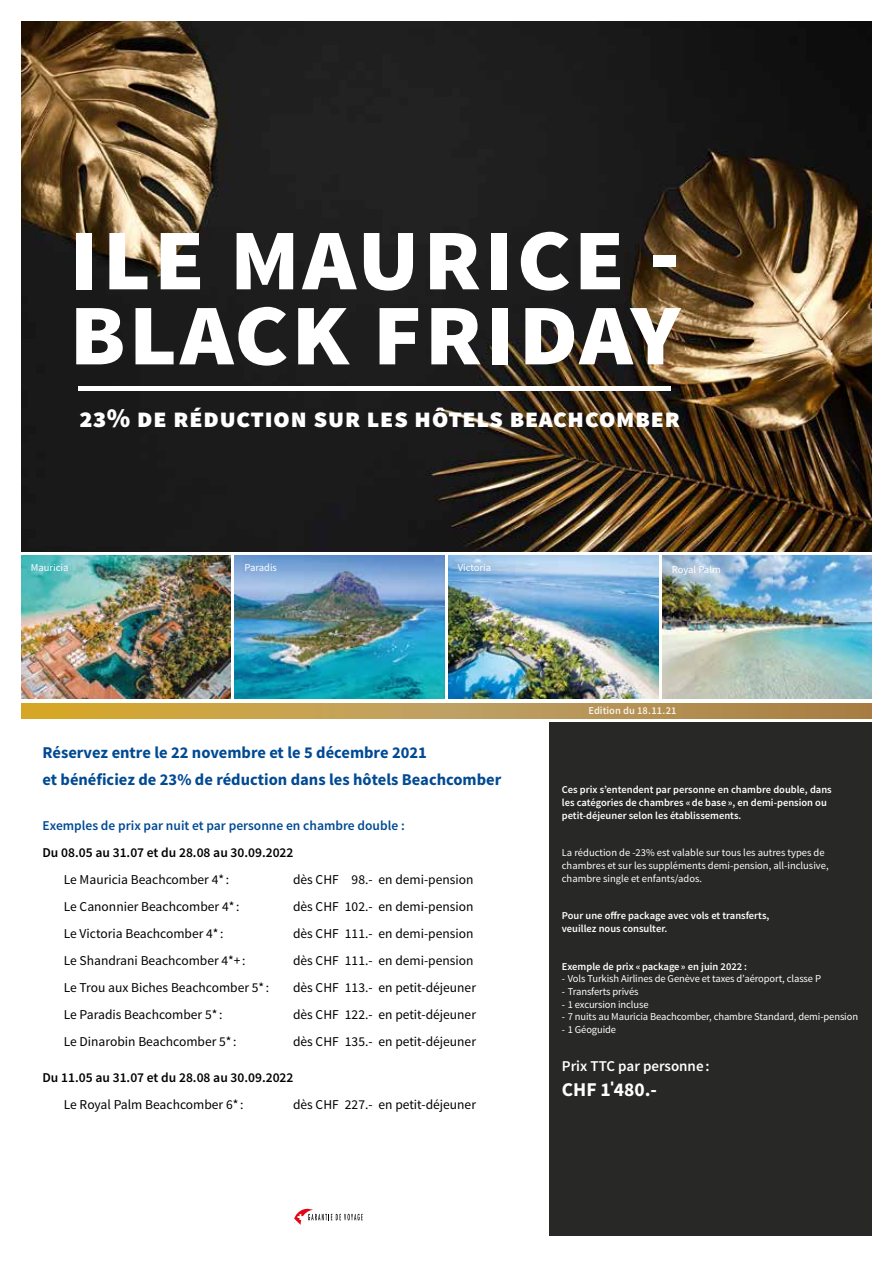
<style>
.page{position:relative;width:893px;height:1263px;background:#fff}
.page>*{position:absolute;margin:0;border:0;box-sizing:border-box;transform-origin:0 0}
.t1{font:700 106.65px/75px "Source Sans Pro";letter-spacing:.01em;color:#fff}
.t2{font:900 27px "Source Sans Pro";letter-spacing:.01em;color:#fff}
.t3{font:700 19.5px "Source Sans Pro";color:#fff}
.t4{font:700 16.5px/27px "Source Sans Pro";color:#004a93}
.t5{font:600 15px "Source Sans Pro";color:#fff}
.t6{font:13.5px "Source Sans Pro";color:#000}
.t7{font:600 13.5px "Source Sans Pro";color:#000}
.t8{font:600 13.5px "Source Sans Pro";color:#004a93}
.t9{font:10.5px/12.6px "Source Sans Pro";letter-spacing:-.01em;color:#fff}
.t10{font:600 10.5px/12.6px "Source Sans Pro";color:#fff}
.t11{font:600 10.5px "Source Sans Pro";color:#f5f3e8}
</style>
<div class="page">
<img style="left:21px;top:21px;width:851px;height:531px">
<svg style="left:21px;top:703px;width:851px;height:15px;background:#bf994c"></svg>
<div style="left:78px;top:386px;width:592px;height:5px;background:#fff"></div>
<img style="left:21px;top:556px;width:210px;height:143px">
<img style="left:235px;top:556px;width:209px;height:143px">
<img style="left:449px;top:556px;width:209px;height:143px">
<img style="left:662px;top:556px;width:210px;height:143px">
<div style="left:549px;top:722px;width:323px;height:514px;background:#282827"></div>
<svg style="left:294px;top:1209px;width:69px;height:16px"></svg>
<h1 class="t1" style="left:68px;top:220px;width:614px">ile maurice - black friday</h1>
<h2 class="t2" style="left:79px;top:400px;width:602px">23% de réduction sur les hôtels beachcomber</h2>
<p class="t9" style="left:31px;top:562px;width:39px">Mauricia</p>
<p class="t9" style="left:244px;top:562px;width:34px">Paradis</p>
<p class="t9" style="left:458px;top:562px;width:35px">Victoria</p>
<p class="t9" style="left:672px;top:563px;width:50px">Royal Palm</p>
<p class="t4" style="left:43px;top:740px;width:460px">Réservez entre le 22 novembre et le 5 décembre 2021<br>et bénéficiez de 23% de réduction dans les hôtels Beachcomber</p>
<p class="t8" style="left:43px;top:817px;width:364px">Exemples de prix par nuit et par personne en chambre double :</p>
<p class="t7" style="left:43px;top:844px;width:252px">Du 08.05 au 31.07 et du 28.08 au 30.09.2022</p>
<p class="t6" style="left:64px;top:871px;width:167px">Le Mauricia Beachcomber 4* :</p>
<p class="t6" style="left:293px;top:871px;width:182px">dès CHF 98.- en demi-pension</p>
<p class="t6" style="left:64px;top:898px;width:177px">Le Canonnier Beachcomber 4* :</p>
<p class="t6" style="left:293px;top:898px;width:182px">dès CHF 102.- en demi-pension</p>
<p class="t6" style="left:64px;top:925px;width:161px">Le Victoria Beachcomber 4* :</p>
<p class="t6" style="left:293px;top:925px;width:182px">dès CHF 111.- en demi-pension</p>
<p class="t6" style="left:64px;top:952px;width:183px">Le Shandrani Beachcomber 4*+ :</p>
<p class="t6" style="left:293px;top:952px;width:182px">dès CHF 111.- en demi-pension</p>
<p class="t6" style="left:64px;top:979px;width:207px">Le Trou aux Biches Beachcomber 5* :</p>
<p class="t6" style="left:293px;top:979px;width:184px">dès CHF 113.- en petit-déjeuner</p>
<p class="t6" style="left:64px;top:1006px;width:160px">Le Paradis Beachcomber 5* :</p>
<p class="t6" style="left:293px;top:1006px;width:184px">dès CHF 122.- en petit-déjeuner</p>
<p class="t6" style="left:64px;top:1033px;width:174px">Le Dinarobin Beachcomber 5* :</p>
<p class="t6" style="left:293px;top:1033px;width:184px">dès CHF 135.- en petit-déjeuner</p>
<p class="t7" style="left:43px;top:1069px;width:252px">Du 11.05 au 31.07 et du 28.08 au 30.09.2022</p>
<p class="t6" style="left:64px;top:1096px;width:181px">Le Royal Palm Beachcomber 6* :</p>
<p class="t6" style="left:293px;top:1096px;width:184px">dès CHF 227.- en petit-déjeuner</p>
<p class="t11" style="left:588px;top:704px;width:90px">Edition du 18.11.21</p>
<p class="t10" style="left:562px;top:784px;width:271px">Ces prix s’entendent par personne en chambre double, dans les catégories de chambres «de base», en demi-pension ou petit-déjeuner selon les établissements.</p>
<p class="t9" style="left:562px;top:847px;width:268px">La réduction de -23% est valable sur tous les autres types de chambres et sur les suppléments demi-pension, all-inclusive, chambre single et enfants/ados.</p>
<p class="t10" style="left:562px;top:910px;width:209px">Pour une offre package avec vols et transferts, veuillez nous consulter.</p>
<p class="t10" style="left:562px;top:960px;width:187px">Exemple de prix «package» en juin 2022 :</p>
<p class="t9" style="left:562px;top:973px;width:261px">- Vols Turkish Airlines de Genève et taxes d’aéroport, classe P</p>
<p class="t9" style="left:562px;top:985px;width:78px">- Transferts privés</p>
<p class="t9" style="left:562px;top:998px;width:88px">- 1 excursion incluse</p>
<p class="t9" style="left:562px;top:1011px;width:298px">- 7 nuits au Mauricia Beachcomber, chambre Standard, demi-pension</p>
<p class="t9" style="left:562px;top:1023px;width:56px">- 1 Géoguide</p>
<p class="t5" style="left:562px;top:1056px;width:149px">Prix TTC par personne:</p>
<h3 class="t3" style="left:562px;top:1077px;width:97px">CHF 1ˈ480.-</h3>
</div>
